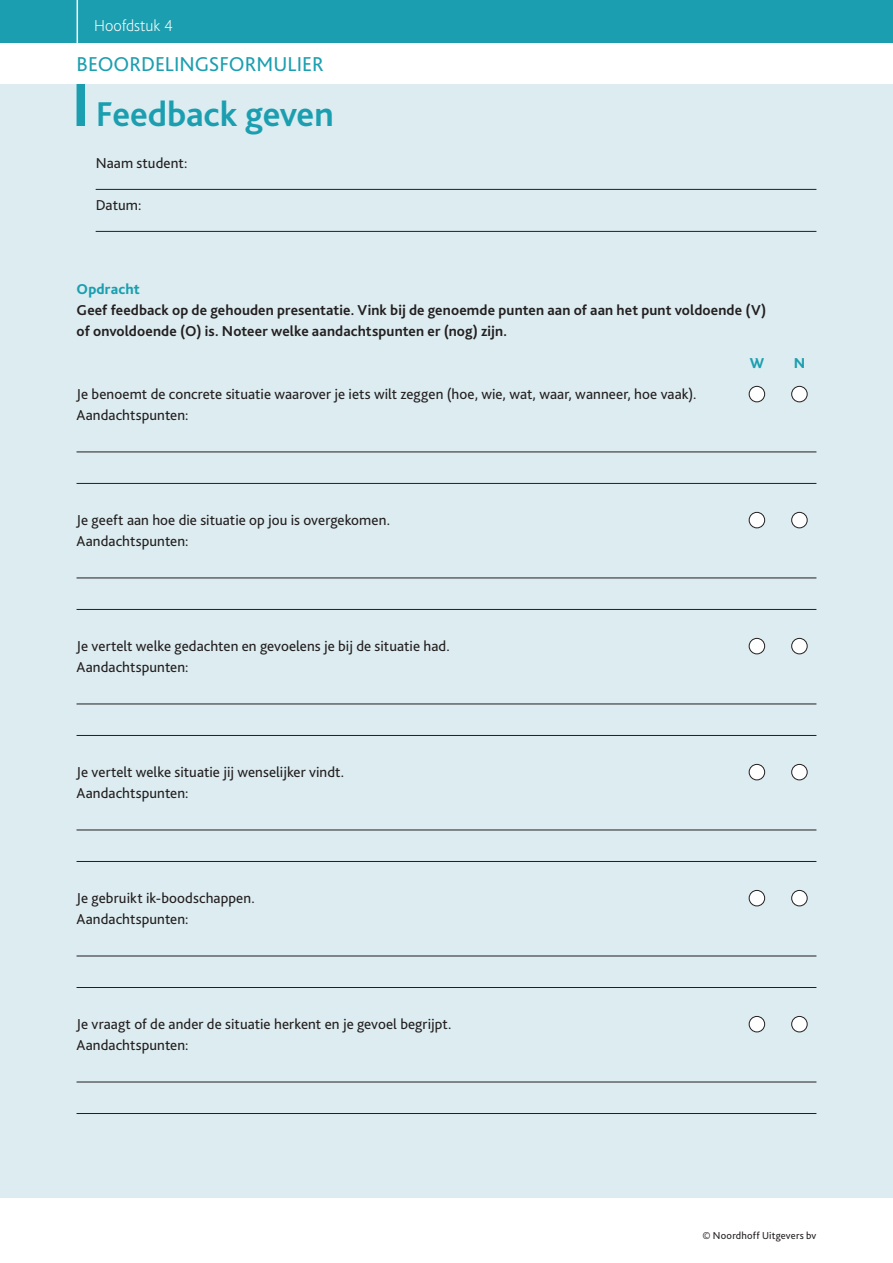
<style>
.page{position:relative;width:893px;height:1263px;background:#fff}
.page>*{position:absolute;margin:0;border:0;box-sizing:border-box;transform-origin:0 0}
.t1{font:700 36px "Bliss 2";letter-spacing:-.005em;color:#1b9fb0}
.t2{font:21px "Bliss 2";color:#1b9fb0}
.t3{font:200 16.5px "Bliss 2";letter-spacing:-.005em;color:#fff}
.t4{font:15px/21px "Bliss 2";letter-spacing:.005em;color:#231f20}
.t5{font:700 15px/21px "Bliss 2";letter-spacing:.01em;color:#231f20}
.t6{font:800 15px "Bliss 2";letter-spacing:.01em;color:#1b9fb0}
.t7{font:10.5px "Bliss 2";letter-spacing:.015em;color:#231f20}
</style>
<div class="page">
<div style="left:0;top:0;width:893px;height:42px;background:#1b9fb0"></div>
<hr style="left:77px;top:0;width:1px;height:49px;background:#fff">
<div style="left:0;top:84px;width:893px;height:1114px;background:#dcecf0"></div>
<div style="left:77px;top:84px;width:8px;height:42px;background:#1b9fb0"></div>
<hr style="left:96px;top:189px;width:720px;height:1px;background:#231f20">
<hr style="left:96px;top:231px;width:720px;height:1px;background:#231f20">
<hr style="left:77px;top:451px;width:739px;height:1px;background:#231f20">
<hr style="left:77px;top:483px;width:739px;height:1px;background:#231f20">
<hr style="left:77px;top:577px;width:739px;height:1px;background:#231f20">
<hr style="left:77px;top:609px;width:739px;height:1px;background:#231f20">
<hr style="left:77px;top:703px;width:739px;height:1px;background:#231f20">
<hr style="left:77px;top:735px;width:739px;height:1px;background:#231f20">
<hr style="left:77px;top:829px;width:739px;height:1px;background:#231f20">
<hr style="left:77px;top:861px;width:739px;height:1px;background:#231f20">
<hr style="left:77px;top:955px;width:739px;height:1px;background:#231f20">
<hr style="left:77px;top:987px;width:739px;height:1px;background:#231f20">
<hr style="left:77px;top:1081px;width:739px;height:1px;background:#231f20">
<hr style="left:77px;top:1113px;width:739px;height:1px;background:#231f20">
<div style="left:749px;top:386px;width:16px;height:16px;background:#fff;border-radius:50%"></div>
<div style="left:749px;top:386px;width:16px;height:16px;border:1px solid #231f20;border-radius:50%"></div>
<div style="left:792px;top:386px;width:15px;height:16px;background:#fff;border-radius:50%"></div>
<div style="left:791px;top:386px;width:16px;height:16px;border:1px solid #231f20;border-radius:50%"></div>
<div style="left:749px;top:512px;width:16px;height:16px;background:#fff;border-radius:50%"></div>
<div style="left:749px;top:512px;width:16px;height:16px;border:1px solid #231f20;border-radius:50%"></div>
<div style="left:792px;top:512px;width:15px;height:16px;background:#fff;border-radius:50%"></div>
<div style="left:791px;top:512px;width:16px;height:16px;border:1px solid #231f20;border-radius:50%"></div>
<div style="left:749px;top:638px;width:16px;height:16px;background:#fff;border-radius:50%"></div>
<div style="left:749px;top:638px;width:16px;height:16px;border:1px solid #231f20;border-radius:50%"></div>
<div style="left:792px;top:638px;width:15px;height:16px;background:#fff;border-radius:50%"></div>
<div style="left:791px;top:638px;width:16px;height:16px;border:1px solid #231f20;border-radius:50%"></div>
<div style="left:749px;top:764px;width:16px;height:16px;background:#fff;border-radius:50%"></div>
<div style="left:749px;top:764px;width:16px;height:16px;border:1px solid #231f20;border-radius:50%"></div>
<div style="left:792px;top:764px;width:15px;height:16px;background:#fff;border-radius:50%"></div>
<div style="left:791px;top:764px;width:16px;height:16px;border:1px solid #231f20;border-radius:50%"></div>
<div style="left:749px;top:890px;width:16px;height:16px;background:#fff;border-radius:50%"></div>
<div style="left:749px;top:890px;width:16px;height:16px;border:1px solid #231f20;border-radius:50%"></div>
<div style="left:792px;top:890px;width:15px;height:16px;background:#fff;border-radius:50%"></div>
<div style="left:791px;top:890px;width:16px;height:16px;border:1px solid #231f20;border-radius:50%"></div>
<div style="left:749px;top:1016px;width:16px;height:16px;background:#fff;border-radius:50%"></div>
<div style="left:749px;top:1016px;width:16px;height:16px;border:1px solid #231f20;border-radius:50%"></div>
<div style="left:792px;top:1016px;width:15px;height:16px;background:#fff;border-radius:50%"></div>
<div style="left:791px;top:1016px;width:16px;height:16px;border:1px solid #231f20;border-radius:50%"></div>
<p class="t3" style="left:94px;top:19px;width:80px">Hoofdstuk 4</p>
<h2 class="t2" style="left:77px;top:55px;width:249px">BEOORDELINGSFORMULIER</h2>
<h1 class="t1" style="left:96px;top:100px;width:239px">Feedback geven</h1>
<p class="t4" style="left:96px;top:154px;width:93px">Naam student:</p>
<p class="t4" style="left:96px;top:196px;width:47px">Datum:</p>
<p class="t6" style="left:77px;top:283px;width:65px">Opdracht</p>
<p class="t5" style="left:77px;top:301px;width:691px">Geef feedback op de gehouden presentatie. Vink bij de genoemde punten aan of aan het punt voldoende (V) of onvoldoende (O) is. Noteer welke aandachtspunten er (nog) zijn.</p>
<p class="t6" style="left:750px;top:357px;width:16px">W</p>
<p class="t6" style="left:794px;top:357px;width:13px">N</p>
<p class="t4" style="left:77px;top:385px;width:622px">Je benoemt de concrete situatie waarover je iets wilt zeggen (hoe, wie, wat, waar, wanneer, hoe vaak).<br>Aandachtspunten:</p>
<p class="t4" style="left:77px;top:511px;width:315px">Je geeft aan hoe die situatie op jou is overgekomen.<br>Aandachtspunten:</p>
<p class="t4" style="left:77px;top:637px;width:375px">Je vertelt welke gedachten en gevoelens je bij de situatie had.<br>Aandachtspunten:</p>
<p class="t4" style="left:77px;top:763px;width:269px">Je vertelt welke situatie jij wenselijker vindt.<br>Aandachtspunten:</p>
<p class="t4" style="left:77px;top:889px;width:180px">Je gebruikt ik-boodschappen.<br>Aandachtspunten:</p>
<p class="t4" style="left:77px;top:1015px;width:376px">Je vraagt of de ander de situatie herkent en je gevoel begrijpt.<br>Aandachtspunten:</p>
<p class="t7" style="left:702px;top:1231px;width:115px">© Noordhoff Uitgevers bv</p>
</div>
